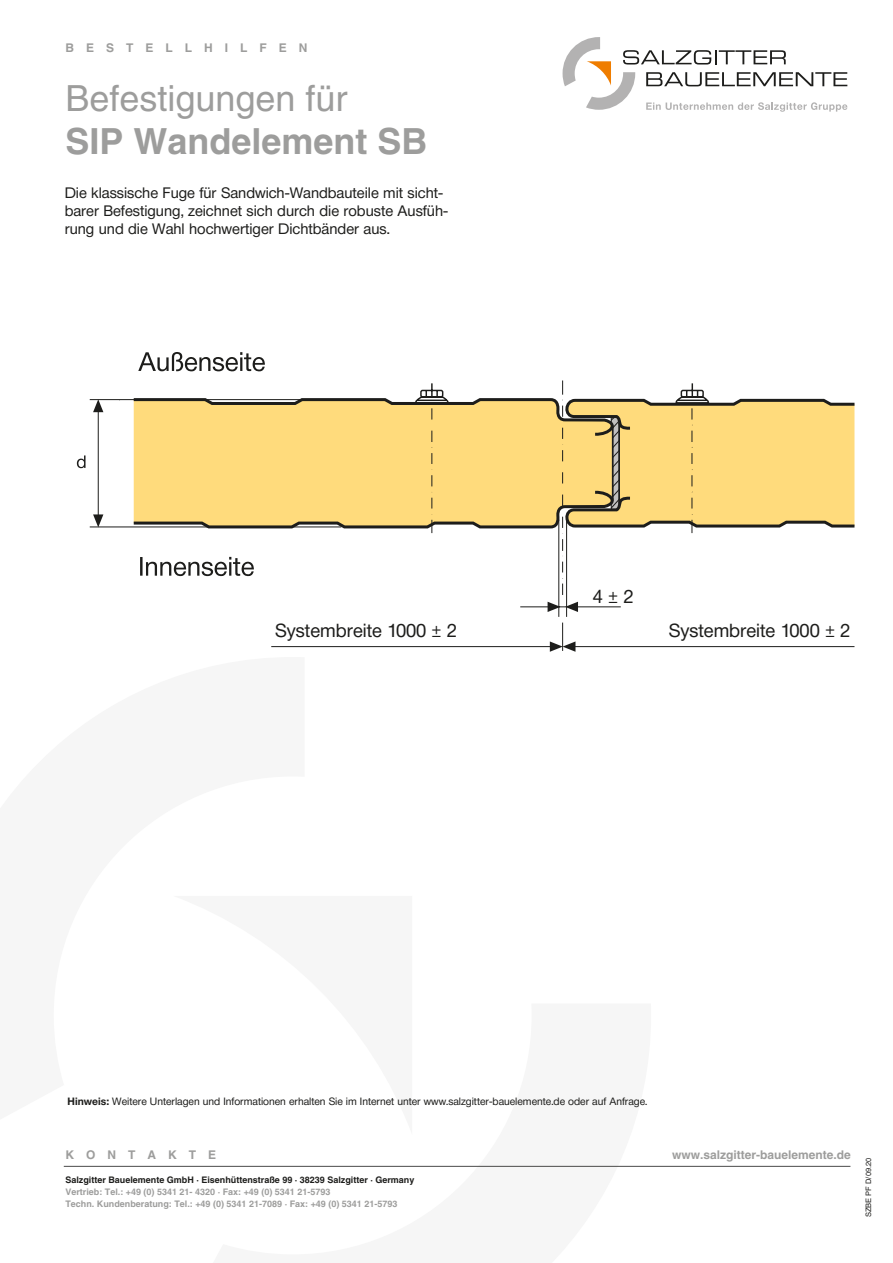
<style>
.page{position:relative;width:893px;height:1263px;background:#fff}
.page>*{position:absolute;margin:0;border:0;box-sizing:border-box;transform-origin:0 0}
.t1{font:36px "Helvetica";color:#9d9d9c}
.t2{font:700 36px "Helvetica";color:#9d9d9c}
.t3{font:18.75px "Neue Helvetica BSK";color:#1d1d1b}
.t4{font:15px/18px "Neue Helvetica BSK";color:#1d1d1b}
.t5{font:700 12px "Helvetica";color:#9d9d9c}
.t6{font:700 12px "Helvetica";letter-spacing:1em;color:#9d9d9c}
.t7{font:10.5px "Neue Helvetica BSK";color:#1d1d1b}
.t8{font:700 9px/12px "Helvetica";color:#9d9d9c}
.t9{font:700 9px "Helvetica";color:#1d1d1b}
.t10{font:7.5px "Helvetica";color:#1d1d1b}
.s1{font-weight:700}
</style>
<div class="page">
<hr style="left:64px;top:1166px;width:786px;height:1px;background:#4a4a49">
<svg style="left:563px;top:37px;width:284px;height:75px"></svg>
<svg style="left:77px;top:455px;width:9px;height:13px"></svg>
<hr style="left:558px;top:520px;width:1px;height:97px;background:#1d1d1b">
<hr style="left:90px;top:399px;width:251px;height:1px;background:#1d1d1b">
<hr style="left:90px;top:526px;width:251px;height:1px;background:#1d1d1b">
<hr style="left:98px;top:411px;width:1px;height:104px;background:#1d1d1b">
<svg style="left:93px;top:514px;width:10px;height:13px"></svg>
<svg style="left:93px;top:399px;width:10px;height:13px"></svg>
<hr style="left:566px;top:518px;width:1px;height:99px;background:#1d1d1b">
<hr style="left:577px;top:606px;width:44px;height:1px;background:#1d1d1b">
<svg style="left:520px;top:602px;width:58px;height:10px"></svg>
<hr style="left:271px;top:646px;width:280px;height:1px;background:#1d1d1b">
<hr style="left:575px;top:646px;width:279px;height:1px;background:#1d1d1b">
<svg style="left:550px;top:623px;width:25px;height:29px"></svg>
<svg style="left:138px;top:352px;width:127px;height:19px"></svg>
<svg style="left:131px;top:380px;width:724px;height:215px"></svg>
<p class="t6" style="left:65px;top:41px;width:244px">BESTELLHILFEN</p>
<h1 class="t1" style="left:65px;top:78px;width:284px">Befestigungen für</h1>
<h1 class="t2" style="left:65px;top:120px;width:364px">SIP Wandelement SB</h1>
<p class="t4" style="left:65px;top:183px;width:385px">Die klassische Fuge für Sandwich-Wandbauteile mit sicht&shy;barer Befestigung, zeichnet sich durch die robuste Ausfüh&shy;rung und die Wahl hochwertiger Dichtbänder aus.</p>
<p class="t3" style="left:593px;top:585px;width:42px">4 ± 2</p>
<p class="t3" style="left:275px;top:619px;width:183px">Systembreite 1000 ± 2</p>
<p class="t3" style="left:669px;top:619px;width:183px">Systembreite 1000 ± 2</p>
<p class="t7" style="left:68px;top:1095px;width:581px"><span class="s1">Hinweis:</span> Weitere Unterlagen und Informationen erhalten Sie im Internet unter www.salzgitter-bauelemente.de oder auf Anfrage.</p>
<p class="t6" style="left:65px;top:1147px;width:152px">KONTAKTE</p>
<p class="t5" style="left:672px;top:1147px;width:180px">www.salzgitter-bauelemente.de</p>
<p class="t9" style="left:65px;top:1175px;width:351px">Salzgitter Bauelemente GmbH · Eisenhüttenstraße 99 · 38239 Salzgitter · Germany</p>
<p class="t8" style="left:65px;top:1186px;width:334px">Vertrieb: Tel.: +49 (0) 5341 21- 4320 · Fax: +49 (0) 5341 21-5793<br>Techn. Kundenberatung: Tel.: +49 (0) 5341 21-7089 · Fax: +49 (0) 5341 21-5793</p>
<p class="t10" style="left:864px;top:1217px;width:61px;rotate:-90deg">SZBE PF D/09.20</p>
</div>
